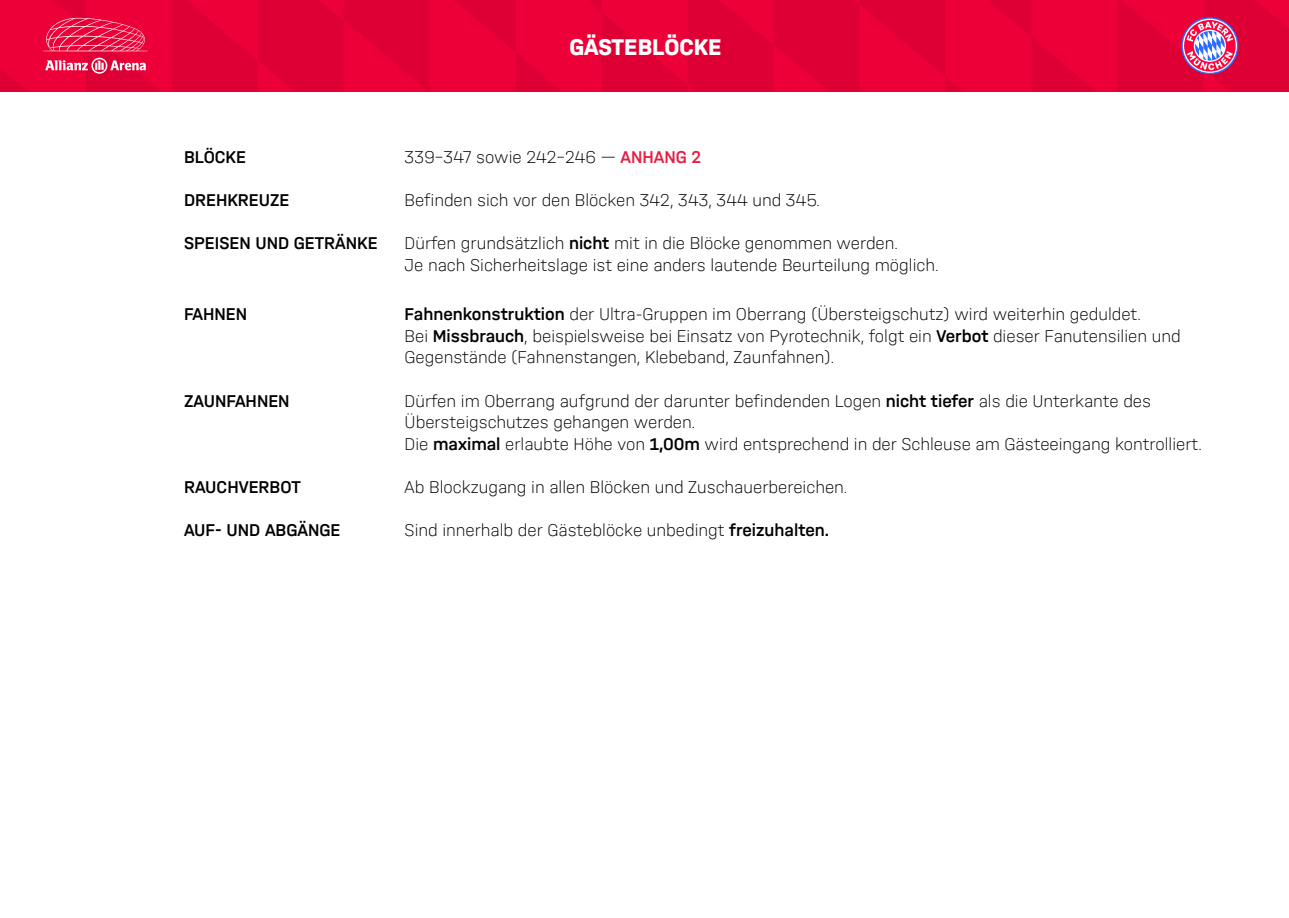
<style>
.page{position:relative;width:1289px;height:918px;background:#fff}
.page>*{position:absolute;margin:0;border:0;box-sizing:border-box;transform-origin:0 0}
.t1{font:700 24px "FC Bayern Sans";color:#fff}
.t2{font:300 18px/21.6px "FC Bayern Sans";color:#000}
.t3{font:600 18px "FC Bayern Sans";color:#000}
.s1{font-weight:600;color:#e61d41}
.s2{font-weight:600}
</style>
<div class="page">
<div style="left:0;top:0;width:1288px;height:92px;background:#ed0037"></div>
<svg style="left:0;top:69px;width:27px;height:23px"></svg>
<svg style="left:454px;top:0;width:108px;height:92px"></svg>
<svg style="left:172px;top:0;width:258px;height:92px"></svg>
<svg style="left:588px;top:0;width:374px;height:92px"></svg>
<svg style="left:988px;top:0;width:108px;height:92px"></svg>
<svg style="left:1118px;top:0;width:170px;height:92px"></svg>
<svg style="left:43px;top:0;width:118px;height:92px"></svg>
<h1 class="t1" style="left:569px;top:33px;width:153px">GÄSTEBLÖCKE</h1>
<p class="t3" style="left:184px;top:146px;width:63px">BLÖCKE</p>
<p class="t2" style="left:404px;top:145px;width:298px">339–347 sowie 242–246 — <span class="s1">ANHANG 2</span></p>
<p class="t3" style="left:184px;top:189px;width:107px">DREHKREUZE</p>
<p class="t2" style="left:404px;top:189px;width:417px">Befinden sich vor den Blöcken 342, 343, 344 und 345.</p>
<p class="t3" style="left:184px;top:233px;width:195px">SPEISEN UND GETRÄNKE</p>
<p class="t2" style="left:404px;top:232px;width:535px">Dürfen grundsätzlich <span class="s2">nicht</span> mit in die Blöcke genommen werden.<br>Je nach Sicherheitslage ist eine anders lautende Beurteilung möglich.</p>
<p class="t3" style="left:184px;top:304px;width:65px">FAHNEN</p>
<p class="t2" style="left:404px;top:303px;width:777px"><span class="s2">Fahnenkonstruktion</span> der Ultra-Gruppen im Oberrang (Übersteigschutz) wird weiterhin geduldet.<br>Bei <span class="s2">Missbrauch</span>, beispielsweise bei Einsatz von Pyrotechnik, folgt ein <span class="s2">Verbot</span> dieser Fanutensilien und<br>Gegenstände (Fahnenstangen, Klebeband, Zaunfahnen).</p>
<p class="t3" style="left:184px;top:390px;width:107px">ZAUNFAHNEN</p>
<p class="t2" style="left:404px;top:389px;width:798px">Dürfen im Oberrang aufgrund der darunter befindenden Logen <span class="s2">nicht tiefer</span> als die Unterkante des<br>Übersteigschutzes gehangen werden.<br>Die <span class="s2">maximal</span> erlaubte Höhe von <span class="s2">1,00m</span> wird entsprechend in der Schleuse am Gästeeingang kontrolliert.</p>
<p class="t3" style="left:184px;top:477px;width:118px">RAUCHVERBOT</p>
<p class="t2" style="left:404px;top:476px;width:444px">Ab Blockzugang in allen Blöcken und Zuschauerbereichen.</p>
<p class="t3" style="left:184px;top:520px;width:158px">AUF- UND ABGÄNGE</p>
<p class="t2" style="left:404px;top:519px;width:426px">Sind innerhalb der Gästeblöcke unbedingt <span class="s2">freizuhalten.</span></p>
</div>
